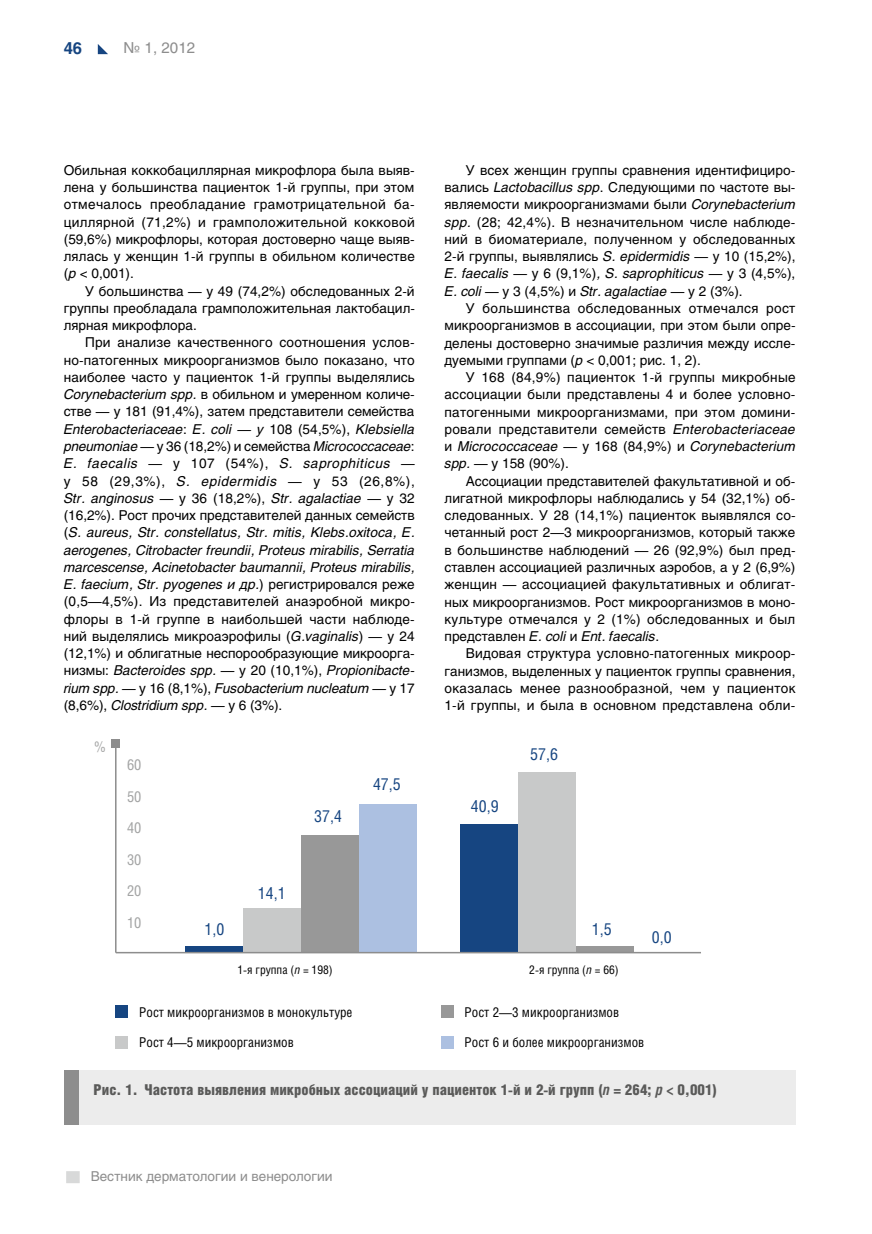
<style>
.page{position:relative;width:872px;height:1234px;background:#fff}
.page>*{position:absolute;margin:0;border:0;box-sizing:border-box;transform-origin:0 0}
.t1{font:16.5px "Helios Cond C";color:#164581}
.t2{font:700 16.5px "Helios C";color:#164581}
.t3{font:15px "Helios Cond Black C";color:#5a5a59}
.t4{font:15px/31.5px "Helios Cond C";color:#a3a4a4;text-align:justify}
.t5{font:15px "Helios C";color:#8d8d8d}
.t6{font:13.5px/17.2px "Helios C";letter-spacing:.005em;color:#000;text-align:justify}
.t7{font:13.5px "Helios Cond C";color:#000}
.t8{font:13.5px "Helios C";color:#8d8d8d}
.t9{font:12px "Helios Cond C";color:#000}
.s1{font-style:italic}
.s2{font-family:"Helios Cond C";font-weight:700;font-style:italic}
</style>
<div class="page">
<div style="left:66px;top:1170px;width:14px;height:12px;background:#d8d9d9"></div>
<svg style="left:98px;top:44px;width:10px;height:10px"></svg>
<div style="left:64px;top:1069px;width:731px;height:54px;background:#ececec"></div>
<div style="left:64px;top:1069px;width:14px;height:54px;background:#8d8d8d"></div>
<hr style="left:115px;top:742px;width:1px;height:210px;background:#8d8d8d">
<div style="left:111px;top:739px;width:9px;height:9px;background:#8d8d8d"></div>
<div style="left:358px;top:804px;width:58px;height:147px;background:#acc0e1"></div>
<div style="left:301px;top:834px;width:57px;height:117px;background:#989898"></div>
<div style="left:243px;top:907px;width:58px;height:44px;background:#c8c9c9"></div>
<div style="left:185px;top:945px;width:58px;height:6px;background:#164581"></div>
<div style="left:576px;top:946px;width:57px;height:5px;background:#989898"></div>
<div style="left:518px;top:772px;width:58px;height:179px;background:#c8c9c9"></div>
<div style="left:460px;top:823px;width:58px;height:128px;background:#164581"></div>
<hr style="left:116px;top:951px;width:585px;height:2px;background:#8d8d8d">
<div style="left:441px;top:1005px;width:13px;height:12px;background:#989898"></div>
<div style="left:116px;top:1005px;width:12px;height:12px;background:#164581"></div>
<div style="left:116px;top:1035px;width:12px;height:13px;background:#c8c9c9"></div>
<div style="left:441px;top:1035px;width:13px;height:13px;background:#acc0e1"></div>
<p class="t2" style="left:64px;top:38px;width:20px">46</p>
<p class="t5" style="left:124px;top:39px;width:73px">№ 1, 2012</p>
<p class="t6" style="left:64px;top:161px;width:352px">Обильная коккобациллярная микрофлора была выяв&shy;лена у большинства пациенток 1-й группы, при этом отмечалось преобладание грамотрицательной ба&shy;циллярной (71,2%) и грамположительной кокковой (59,6%) микрофлоры, которая достоверно чаще выяв&shy;лялась у женщин 1-й группы в обильном количестве (<span class="s1">p</span> &lt; 0,001).</p>
<p class="t6" style="left:64px;top:282px;width:353px;text-indent:21px">У большинства — у 49 (74,2%) обследованных 2-й группы преобладала грамположительная лактобацил&shy;лярная микрофлора.</p>
<p class="t6" style="left:64px;top:334px;width:353px;text-indent:21px">При анализе качественного соотношения услов&shy;но-патогенных микроорганизмов было показано, что наиболее часто у пациенток 1-й группы выделялись <span class="s1">Corynebacterium spp.</span> в обильном и умеренном количе&shy;стве — у 181 (91,4%), затем представители семейства <span class="s1">Enterobacteriaceae</span>: <span class="s1">E. сoli — у</span> 108 (54,5%), <span class="s1">Klebsiella pneumoniae</span> — у 36 (18,2%) и семейства <span class="s1">Micrococcaceae</span>:<br><span class="s1">E. faecalis</span> — у 107 (54%), <span class="s1">S. saprophiticus</span> — у 58 (29,3%), <span class="s1">S. epidermidis</span> — у 53 (26,8%), <span class="s1">Str. anginosus</span> — у 36 (18,2%), <span class="s1">Str. agalactiae</span> — у 32 (16,2%). Рост прочих представителей данных семейств (<span class="s1">S. aureus, Str. constellatus, Str. mitis, Klebs.oxitoca, E. aerogenes, Citrobacter freundii, Proteus mirabilis, Serratia marcescense, Acinetobacter baumannii, Proteus mirabilis, E. faecium, Str. pyogenes и др.</span>) регистрировался реже (0,5—4,5%). Из представителей анаэробной микро&shy;флоры в 1-й группе в наибольшей части наблюде&shy;ний выделялись микроаэрофилы (<span class="s1">G.vaginalis</span>) — у 24 (12,1%) и облигатные неспорообразующие микроорга&shy;низмы: <span class="s1">Bacteroides spp. —</span> у 20 (10,1%), <span class="s1">Propionibacte&shy;rium spp. —</span> у 16 (8,1%), <span class="s1">Fusobacterium nucleatum —</span> у 17 (8,6%), <span class="s1">Clostridium spp. —</span> у 6 (3%).</p>
<p class="t4" style="left:94px;top:730px;width:13px">%</p>
<p class="t4" style="left:127px;top:748px;width:16px">60<br>50<br>40<br>30<br>20<br>10</p>
<p class="t1" style="left:204px;top:918px;width:21px">1,0</p>
<p class="t1" style="left:258px;top:882px;width:29px">14,1</p>
<p class="t1" style="left:314px;top:806px;width:29px">37,4</p>
<p class="t1" style="left:373px;top:773px;width:29px">47,5</p>
<p class="t6" style="left:444px;top:161px;width:352px;text-indent:21px">У всех женщин группы сравнения идентифициро&shy;вались <span class="s1">Lactobacillus spp</span>. Следующими по частоте вы&shy;являемости микроорганизмами были <span class="s1">Corynebacterium spp.</span> (28; 42,4%). В незначительном числе наблюде&shy;ний в биоматериале, полученном у обследованных 2-й группы, выявлялись <span class="s1">S. epidermidis</span> — у 10 (15,2%), <span class="s1">E. faecalis</span> — у 6 (9,1%)<span class="s1">, S. saprophiticus</span> — у 3 (4,5%), <span class="s1">E. coli</span> — у 3 (4,5%) и <span class="s1">Str. agalactiae</span> — у 2 (3%).</p>
<p class="t6" style="left:444px;top:299px;width:352px;text-indent:21px">У большинства обследованных отмечался рост микроорганизмов в ассоциации, при этом были опре&shy;делены достоверно значимые различия между иссле&shy;дуемыми группами (<span class="s1">p</span> &lt; 0,001; рис. 1, 2).</p>
<p class="t6" style="left:444px;top:368px;width:352px;text-indent:21px">У 168 (84,9%) пациенток 1-й группы микробные ассоциации были представлены 4 и более условно&shy;патогенными микроорганизмами, при этом домини&shy;ровали представители семейств <span class="s1">Enterobacteriaceae </span>и <span class="s1">Micrococcaceae</span> — у 168 (84,9%) и <span class="s1">Corynebacterium spp.</span> — у 158 (90%).</p>
<p class="t6" style="left:444px;top:472px;width:352px;text-indent:21px">Ассоциации представителей факультативной и об&shy;лигатной микрофлоры наблюдались у 54 (32,1%) об&shy;следованных. У 28 (14,1%) пациенток выявлялся со&shy;четанный рост 2—3 микроорганизмов, который также в большинстве наблюдений — 26 (92,9%) был пред&shy;ставлен ассоциацией различных аэробов, а у 2 (6,9%) женщин — ассоциацией факультативных и облигат&shy;ных микроорганизмов. Рост микроорганизмов в моно&shy;культуре отмечался у 2 (1%) обследованных и был представлен <span class="s1">E. сoli</span> и <span class="s1">Ent. faecalis</span>.</p>
<p class="t6" style="left:444px;top:644px;width:353px;text-indent:21px">Видовая структура условно-патогенных микроор&shy;ганизмов, выделенных у пациенток группы сравнения, оказалась менее разнообразной, чем у пациенток 1-й группы, и была в основном представлена обли-</p>
<p class="t1" style="left:471px;top:795px;width:29px">40,9</p>
<p class="t1" style="left:530px;top:744px;width:29px">57,6</p>
<p class="t1" style="left:592px;top:918px;width:21px">1,5</p>
<p class="t1" style="left:652px;top:927px;width:21px">0,0</p>
<p class="t9" style="left:237px;top:962px;width:97px">1-я группа (<span class="s1">n</span> = 198)</p>
<p class="t9" style="left:529px;top:962px;width:91px">2-я группа (<span class="s1">n</span> = 66)</p>
<p class="t7" style="left:139px;top:1003px;width:215px">Рост микроорганизмов в монокультуре</p>
<p class="t7" style="left:464px;top:1003px;width:156px">Рост 2—3 микроорганизмов</p>
<p class="t7" style="left:139px;top:1033px;width:156px">Рост 4—5 микроорганизмов</p>
<p class="t7" style="left:464px;top:1033px;width:181px">Рост 6 и более микроорганизмов</p>
<p class="t3" style="left:94px;top:1080px;width:625px">Рис. 1. Частота выявления микробных ассоциаций у пациенток 1-й и 2-й групп (<span class="s2">n</span> = 264; <span class="s2">р</span> &lt; 0,001)</p>
<p class="t8" style="left:91px;top:1168px;width:243px">Вестник дерматологии и венерологии</p>
</div>
